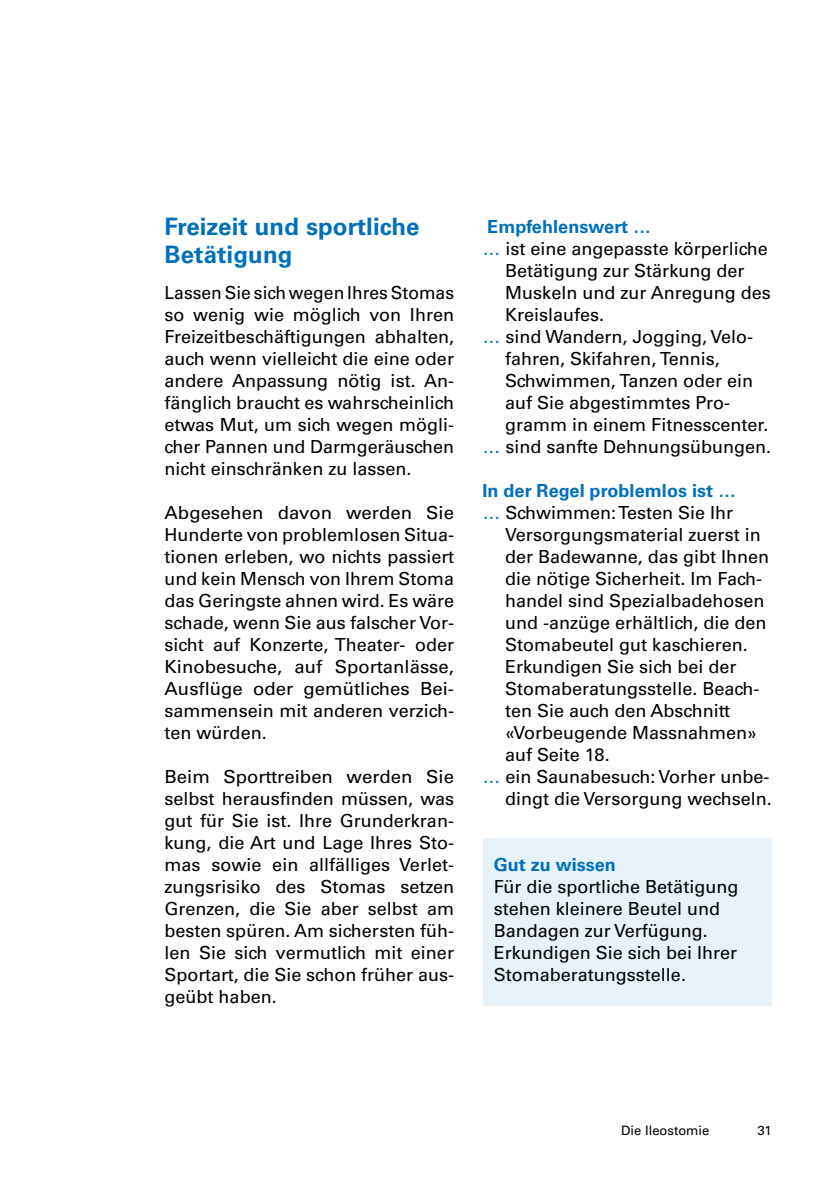
<style>
.page{position:relative;width:840px;height:1191px;background:#fff}
.page>*{position:absolute;margin:0;border:0;box-sizing:border-box;transform-origin:0 0}
.t1{font:700 24px/28px "Univers LT Std";letter-spacing:.005em;color:#0070ba}
.t2{font:18px/22px "Univers LT Std";color:#000;text-align:justify}
.t3{font:700 18px "Univers LT Std";letter-spacing:.005em;color:#0070ba}
.t4{font:13px "Univers LT Std";color:#000}
.s1{color:#0070ba}
</style>
<div class="page">
<div style="left:482px;top:838px;width:289px;height:167px;background:#e6f1f8"></div>
<h1 class="t1" style="left:164px;top:213px;width:256px">Freizeit und sportliche<br>Betätigung</h1>
<p class="t2" style="left:164px;top:281px;width:291px">Lassen Sie sich wegen Ihres Stomas so wenig wie möglich von Ihren Freizeitbeschäftigungen abhalten, auch wenn vielleicht die eine oder andere Anpassung nötig ist. An&shy;fänglich braucht es wahrscheinlich etwas Mut, um sich wegen mögli&shy;cher Pannen und Darmgeräuschen nicht einschränken zu lassen.</p>
<p class="t2" style="left:164px;top:501px;width:291px">Abgesehen davon werden Sie Hunderte von problemlosen Situa&shy;tionen erleben, wo nichts passiert und kein Mensch von Ihrem Stoma das Geringste ahnen wird. Es wäre schade, wenn Sie aus falscher Vor&shy;sicht auf Konzerte, Theater- oder Kinobesuche, auf Sportanlässe, Ausflüge oder gemütliches Bei&shy;sammensein mit anderen verzich&shy;ten würden.</p>
<p class="t2" style="left:164px;top:766px;width:291px">Beim Sporttreiben werden Sie selbst herausfinden müssen, was gut für Sie ist. Ihre Grunderkran&shy;kung, die Art und Lage Ihres Sto&shy;mas sowie ein allfälliges Verlet&shy;zungsrisiko des Stomas setzen Grenzen, die Sie aber selbst am besten spüren. Am sichersten füh&shy;len Sie sich vermutlich mit einer Sportart, die Sie schon früher aus&shy;geübt haben.</p>
<p class="t3" style="left:487px;top:216px;width:165px">Empfehlenswert …</p>
<p class="t2" style="left:482px;top:237px;width:287px"><span class="s1">…</span> ist eine angepasste körperliche</p>
<p class="t2" style="left:505px;top:259px;width:241px">Betätigung zur Stärkung der</p>
<p class="t2" style="left:505px;top:281px;width:267px">Muskeln und zur Anregung des</p>
<p class="t2" style="left:505px;top:303px;width:101px">Kreislaufes.</p>
<p class="t2" style="left:482px;top:325px;width:272px"><span class="s1">…</span> sind Wandern, Jogging, Velo-</p>
<p class="t2" style="left:505px;top:347px;width:216px">fahren, Skifahren, Tennis,</p>
<p class="t2" style="left:505px;top:369px;width:249px">Schwimmen, Tanzen oder ein</p>
<p class="t2" style="left:505px;top:391px;width:226px">auf Sie abgestimmtes Pro-</p>
<p class="t2" style="left:505px;top:413px;width:265px">gramm in einem Fitnesscenter.</p>
<p class="t2" style="left:482px;top:435px;width:290px"><span class="s1">…</span> sind sanfte Dehnungsübungen.</p>
<p class="t3" style="left:482px;top:480px;width:255px">In der Regel problemlos ist …</p>
<p class="t2" style="left:482px;top:501px;width:252px"><span class="s1">…</span> Schwimmen: Testen Sie Ihr</p>
<p class="t2" style="left:505px;top:523px;width:257px">Versorgungsmaterial zuerst in</p>
<p class="t2" style="left:505px;top:545px;width:265px">der Badewanne, das gibt Ihnen</p>
<p class="t2" style="left:505px;top:567px;width:258px">die nötige Sicherheit. Im Fach-</p>
<p class="t2" style="left:505px;top:589px;width:261px">handel sind Spezialbadehosen</p>
<p class="t2" style="left:505px;top:611px;width:263px">und -anzüge erhältlich, die den</p>
<p class="t2" style="left:505px;top:633px;width:244px">Stomabeutel gut kaschieren.</p>
<p class="t2" style="left:505px;top:655px;width:233px">Erkundigen Sie sich bei der</p>
<p class="t2" style="left:505px;top:677px;width:256px">Stomaberatungsstelle. Beach-</p>
<p class="t2" style="left:505px;top:699px;width:226px">ten Sie auch den Abschnitt</p>
<p class="t2" style="left:505px;top:721px;width:253px">«Vorbeugende Massnahmen»</p>
<p class="t2" style="left:505px;top:743px;width:106px">auf Seite 18.</p>
<p class="t2" style="left:482px;top:765px;width:288px"><span class="s1">…</span> ein Saunabesuch: Vorher unbe-</p>
<p class="t2" style="left:505px;top:787px;width:268px">dingt die Versorgung wechseln.</p>
<p class="t3" style="left:493px;top:854px;width:124px">Gut zu wissen</p>
<p class="t2" style="left:493px;top:876px;width:246px;text-align:left">Für die sportliche Betätigung stehen kleinere Beutel und<br>Bandagen zur Verfügung.<br>Erkundigen Sie sich bei Ihrer<br>Stomaberatungsstelle.</p>
<p class="t4" style="left:621px;top:1123px;width:90px">Die Ileostomie</p>
<p class="t4" style="left:757px;top:1122px;width:16px">31</p>
</div>
